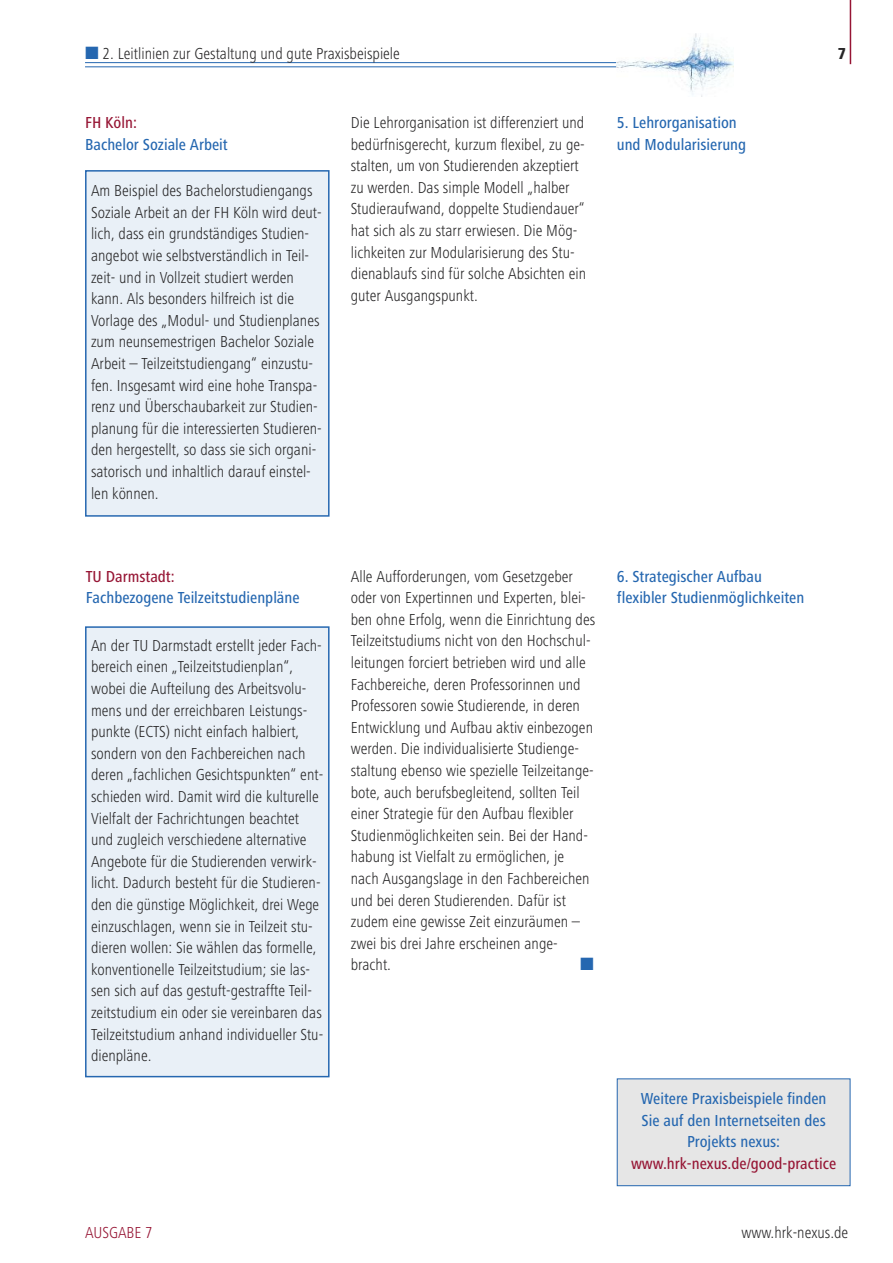
<style>
.page{position:relative;width:893px;height:1263px;background:#fff}
.page>*{position:absolute;margin:0;border:0;box-sizing:border-box;transform-origin:0 0}
.t1{font:300 condensed 16.5px/21.6px "Frutiger Next LT";color:#272627}
.t2{font:500 condensed 16.5px/21.6px "Frutiger Next LT";color:#2567b0}
.t3{font:500 condensed 16.5px "Frutiger Next LT";color:#961534}
.t4{font:300 condensed 16.5px "Frutiger Next LT";color:#961534}
.t5{font:800 condensed 16.5px "Frutiger Next LT";color:#272627}
</style>
<div class="page">
<hr style="left:850px;top:0;width:1px;height:64px;background:#961534">
<hr style="left:85px;top:62px;width:531px;height:1px;background:#2567b0">
<hr style="left:85px;top:67px;width:531px;height:1px;background:#2567b0">
<img style="left:617px;top:33px;width:117px;height:63px">
<div style="left:87px;top:172px;width:241px;height:343px;background:#e9f0f7"></div>
<div style="left:85px;top:170px;width:245px;height:347px;border:2px solid #2567b0"></div>
<div style="left:618px;top:1079px;width:232px;height:106px;background:#e6e6e6"></div>
<div style="left:617px;top:1078px;width:233px;height:108px;border:1px solid #2567b0"></div>
<div style="left:87px;top:628px;width:241px;height:448px;background:#e9f0f7"></div>
<div style="left:85px;top:626px;width:245px;height:451px;border:2px solid #2567b0"></div>
<p class="t1" style="left:103px;top:43px;width:299px">2. Leitlinien zur Gestaltung und gute Praxisbeispiele</p>
<p class="t5" style="left:838px;top:44px;width:10px">7</p>
<p class="t3" style="left:85px;top:113px;width:53px">FH Köln:</p>
<p class="t2" style="left:85px;top:133px;width:144px">Bachelor Soziale Arbeit</p>
<p class="t1" style="left:91px;top:180px;width:232px">Am Beispiel des Bachelorstudiengangs Soziale Arbeit an der FH Köln wird deut&shy;lich, dass ein grundständiges Studien&shy;angebot wie selbstverständlich in Teil&shy;zeit- und in Vollzeit studiert werden kann. Als besonders hilfreich ist die Vorlage des „Modul- und Studienplanes zum neunsemestrigen Bachelor Soziale Arbeit – Teilzeitstudiengang“ einzustu&shy;fen. Insgesamt wird eine hohe Transpa&shy;renz und Überschaubarkeit zur Studien&shy;planung für die interessierten Studieren&shy;den hergestellt, so dass sie sich organi&shy;satorisch und inhaltlich darauf einstel&shy;len können.</p>
<p class="t3" style="left:86px;top:567px;width:91px">TU Darmstadt:</p>
<p class="t2" style="left:86px;top:587px;width:215px">Fachbezogene Teilzeitstudienpläne</p>
<p class="t1" style="left:91px;top:634px;width:234px">An der TU Darmstadt erstellt jeder Fach&shy;bereich einen „Teilzeitstudienplan“, wobei die Aufteilung des Arbeitsvolu&shy;mens und der erreichbaren Leistungs&shy;punkte (ECTS) nicht einfach halbiert, sondern von den Fachbereichen nach deren „fachlichen Gesichtspunkten“ ent&shy;schieden wird. Damit wird die kulturelle Vielfalt der Fachrichtungen beachtet und zugleich verschiedene alternative Angebote für die Studierenden verwirk&shy;licht. Dadurch besteht für die Studieren&shy;den die günstige Möglichkeit, drei Wege einzuschlagen, wenn sie in Teilzeit stu&shy;dieren wollen: Sie wählen das formelle, konventionelle Teilzeitstudium; sie las&shy;sen sich auf das gestuft-gestraffte Teil&shy;zeitstudium ein oder sie vereinbaren das Teilzeitstudium anhand individueller Stu&shy;dienpläne.</p>
<p class="t1" style="left:351px;top:112px;width:237px">Die Lehrorganisation ist differenziert und bedürfnisgerecht, kurzum flexibel, zu ge&shy;stalten, um von Studierenden akzeptiert zu werden. Das simple Modell „halber Studieraufwand, doppelte Studiendauer“ hat sich als zu starr erwiesen. Die Mög&shy;lichkeiten zur Modularisierung des Stu&shy;dienablaufs sind für solche Absichten ein guter Ausgangspunkt.</p>
<p class="t2" style="left:617px;top:112px;width:131px">5. Lehrorganisation und Modularisierung</p>
<p class="t1" style="left:351px;top:565px;width:246px">Alle Aufforderungen, vom Gesetzgeber oder von Expertinnen und Experten, blei&shy;ben ohne Erfolg, wenn die Einrichtung des Teilzeitstudiums nicht von den Hochschul&shy;leitungen forciert betrieben wird und alle Fachbereiche, deren Professorinnen und Professoren sowie Studierende, in deren Entwicklung und Aufbau aktiv einbezogen werden. Die individualisierte Studienge&shy;staltung ebenso wie spezielle Teilzeitange&shy;bote, auch berufsbegleitend, sollten Teil einer Strategie für den Aufbau flexibler Studienmöglichkeiten sein. Bei der Hand&shy;habung ist Vielfalt zu ermöglichen, je nach Ausgangslage in den Fachbereichen und bei deren Studierenden. Dafür ist zudem eine gewisse Zeit einzuräumen – zwei bis drei Jahre erscheinen ange&shy;bracht.</p>
<p class="t2" style="left:617px;top:565px;width:189px">6. Strategischer Aufbau flexibler Studienmöglichkeiten</p>
<p class="t2" style="left:641px;top:1088px;width:187px;text-align:center">Weitere Praxisbeispiele finden<br>Sie auf den Internetseiten des<br>Projekts nexus:</p>
<p class="t3" style="left:631px;top:1154px;width:207px">www.hrk-nexus.de/good-practice</p>
<p class="t4" style="left:85px;top:1223px;width:69px">AUSGABE 7</p>
<p class="t1" style="left:741px;top:1222px;width:109px">www.hrk-nexus.de</p>
</div>
